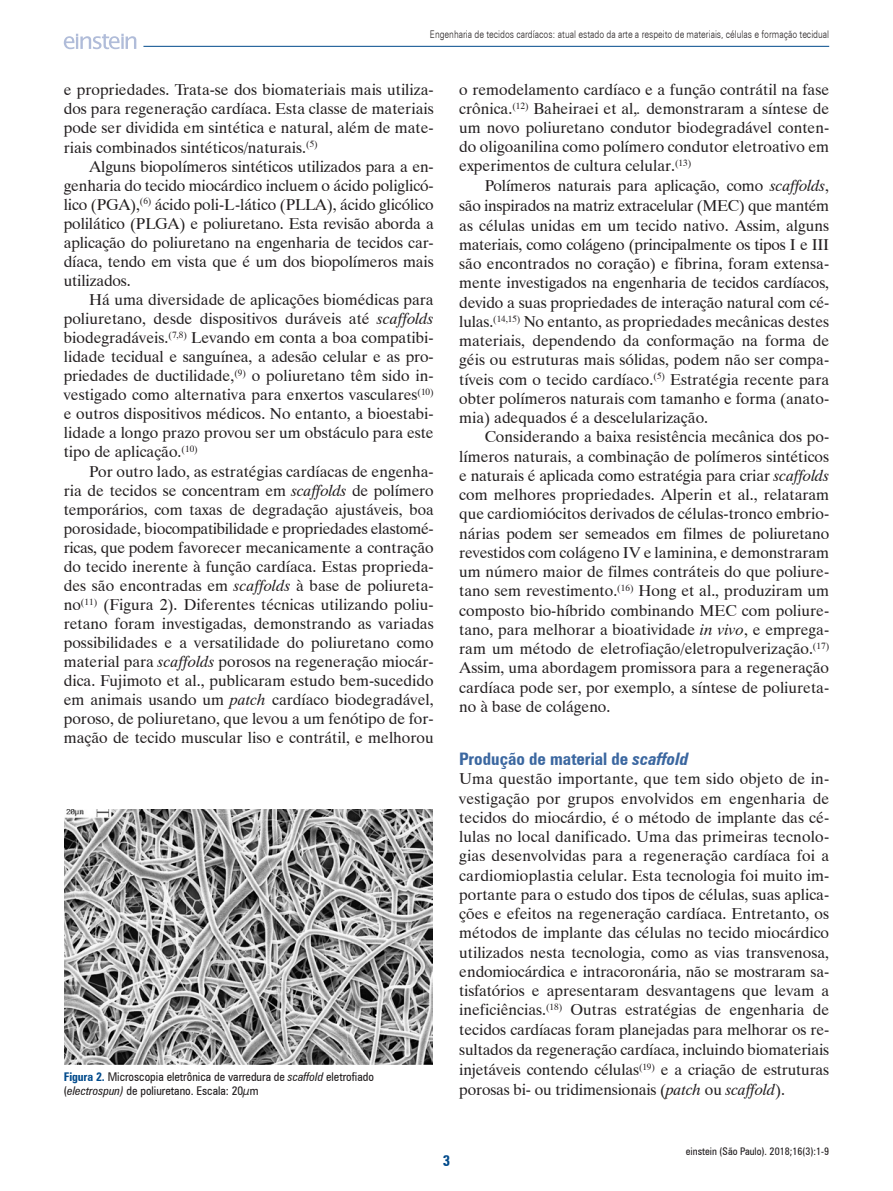
<style>
.page{position:relative;width:893px;height:1191px;background:#fff}
.page>*{position:absolute;margin:0;border:0;box-sizing:border-box;transform-origin:0 0}
.t1{font:700 condensed 17.25px "Zurich BT";color:#3b67a0}
.t2{font:15.75px/19px "Dutch 801 BT";color:#231f20;text-align:justify}
.t3{font:700 condensed 15px "Zurich BT";color:#004a8b}
.t4{font:condensed 12px/14.2px "Zurich BT";color:#231f20}
.t5{font:300 10.5px "Zurich BT";color:#231f20;scale:.8 1}
.t6{font:condensed 10.5px "Zurich BT";color:#231f20}
.s1{font-style:italic}
.s2{font-weight:700;color:#004a8b}
</style>
<div class="page">
<svg style="left:64px;top:34px;width:72px;height:15px"></svg>
<hr style="left:143px;top:46px;width:686px;height:1px;background:#004a8b">
<img style="left:65px;top:809px;width:368px;height:255px">
<p class="t5" style="left:430px;top:28px;width:501px">Engenharia de tecidos cardíacos: atual estado da arte a respeito de materiais, células e formação tecidual</p>
<p class="t2" style="left:64px;top:80px;width:371px">e propriedades. Trata-se dos biomateriais mais utiliza&shy;dos para regeneração cardíaca. Esta classe de materiais pode ser dividida em sintética e natural, além de mate&shy;riais combinados sintéticos/naturais.<sup>(5)</sup></p>
<p class="t2" style="left:64px;top:156px;width:371px;text-indent:26px">Alguns biopolímeros sintéticos utilizados para a en&shy;genharia do tecido miocárdico incluem o ácido poliglicó&shy;lico (PGA),<sup>(6)</sup> ácido poli-L-lático (PLLA), ácido glicólico polilático (PLGA) e poliuretano. Esta revisão aborda a aplicação do poliuretano na engenharia de tecidos car&shy;díaca, tendo em vista que é um dos biopolímeros mais utilizados.</p>
<p class="t2" style="left:64px;top:290px;width:371px;text-indent:26px">Há uma diversidade de aplicações biomédicas para poliuretano, desde dispositivos duráveis até <span class="s1">scaffolds </span>biodegradáveis.<sup>(7,8)</sup> Levando em conta a boa compatibi&shy;lidade tecidual e sanguínea, a adesão celular e as pro&shy;priedades de ductilidade,<sup>(9)</sup> o poliuretano têm sido in&shy;vestigado como alternativa para enxertos vasculares<sup>(10) </sup>e outros dispositivos médicos. No entanto, a bioestabi&shy;lidade a longo prazo provou ser um obstáculo para este tipo de aplicação.<sup>(10)</sup></p>
<p class="t2" style="left:64px;top:461px;width:371px;text-indent:26px">Por outro lado, as estratégias cardíacas de engenha&shy;ria de tecidos se concentram em <span class="s1">scaffolds</span> de polímero temporários, com taxas de degradação ajustáveis, boa porosidade, biocompatibilidade e propriedades elastomé&shy;ricas, que podem favorecer mecanicamente a contração do tecido inerente à função cardíaca. Estas proprieda&shy;des são encontradas em <span class="s1">scaffolds</span> à base de poliureta&shy;no<sup>(11)</sup> (Figura 2). Diferentes técnicas utilizando poliu&shy;retano foram investigadas, demonstrando as variadas possibilidades e a versatilidade do poliuretano como material para <span class="s1">scaffolds</span> porosos na regeneração miocár&shy;dica. Fujimoto et al., publicaram estudo bem-sucedido em animais usando um <span class="s1">patch</span> cardíaco biodegradável, poroso, de poliuretano, que levou a um fenótipo de for&shy;mação de tecido muscular liso e contrátil, e melhorou</p>
<p class="t4" style="left:64px;top:1069px;width:312px"><span class="s2">Figura 2.</span> Microscopia eletrônica de varredura de <span class="s1">scaffold</span> eletrofiado (<span class="s1">electrospun)</span> de poliuretano. Escala: 20µm</p>
<p class="t2" style="left:459px;top:80px;width:371px">o remodelamento cardíaco e a função contrátil na fase crônica.<sup>(12)</sup> Baheiraei et al,<span class="s1">.</span> demonstraram a síntese de um novo poliuretano condutor biodegradável conten&shy;do oligoanilina como polímero condutor eletroativo em experimentos de cultura celular.<sup>(13)</sup></p>
<p class="t2" style="left:459px;top:176px;width:371px;text-indent:26px">Polímeros naturais para aplicação, como <span class="s1">scaffolds</span>, são inspirados na matriz extracelular (MEC) que mantém as células unidas em um tecido nativo. Assim, alguns materiais, como colágeno (principalmente os tipos I e III são encontrados no coração) e fibrina, foram extensa&shy;mente investigados na engenharia de tecidos cardíacos, devido a suas propriedades de interação natural com cé&shy;lulas.<sup>(14,15)</sup> No entanto, as propriedades mecânicas destes materiais, dependendo da conformação na forma de géis ou estruturas mais sólidas, podem não ser compa&shy;tíveis com o tecido cardíaco.<sup>(5)</sup> Estratégia recente para obter polímeros naturais com tamanho e forma (anato&shy;mia) adequados é a descelularização.</p>
<p class="t2" style="left:459px;top:427px;width:371px;text-indent:26px">Considerando a baixa resistência mecânica dos po&shy;límeros naturais, a combinação de polímeros sintéticos e naturais é aplicada como estratégia para criar <span class="s1">scaffolds </span>com melhores propriedades. Alperin et al., relataram que cardiomiócitos derivados de células-tronco embrio&shy;nárias podem ser semeados em filmes de poliuretano revestidos com colágeno IV e laminina, e demonstraram um número maior de filmes contráteis do que poliure&shy;tano sem revestimento.<sup>(16)</sup> Hong et al., produziram um composto bio-híbrido combinando MEC com poliure&shy;tano, para melhorar a bioatividade <span class="s1">in vivo</span>, e emprega&shy;ram um método de eletrofiação/eletropulverização.<sup>(17)<br></sup>Assim, uma abordagem promissora para a regeneração cardíaca pode ser, por exemplo, a síntese de poliureta&shy;no à base de colágeno.</p>
<p class="t1" style="left:459px;top:748px;width:231px">Produção de material de <span class="s1">scaffold</span></p>
<p class="t2" style="left:459px;top:769px;width:371px;line-height:19.5px">Uma questão importante, que tem sido objeto de in&shy;vestigação por grupos envolvidos em engenharia de tecidos do miocárdio, é o método de implante das cé&shy;lulas no local danificado. Uma das primeiras tecnolo&shy;gias desenvolvidas para a regeneração cardíaca foi a cardiomioplastia celular. Esta tecnologia foi muito im&shy;portante para o estudo dos tipos de células, suas aplica&shy;ções e efeitos na regeneração cardíaca. Entretanto, os métodos de implante das células no tecido miocárdico utilizados nesta tecnologia, como as vias transvenosa, endomiocárdica e intracoronária, não se mostraram sa&shy;tisfatórios e apresentaram desvantagens que levam a ineficiências.<sup>(18)</sup> Outras estratégias de engenharia de tecidos cardíacas foram planejadas para melhorar os re&shy;sultados da regeneração cardíaca, incluindo biomateriais injetáveis contendo células<sup>(19)</sup> e a criação de estruturas porosas bi- ou tridimensionais (<span class="s1">patch</span> ou <span class="s1">scaffold</span>).</p>
<p class="t3" style="left:443px;top:1151px;width:9px">3</p>
<p class="t6" style="left:686px;top:1144px;width:145px">einstein (São Paulo). 2018;16(3):1-9</p>
</div>
